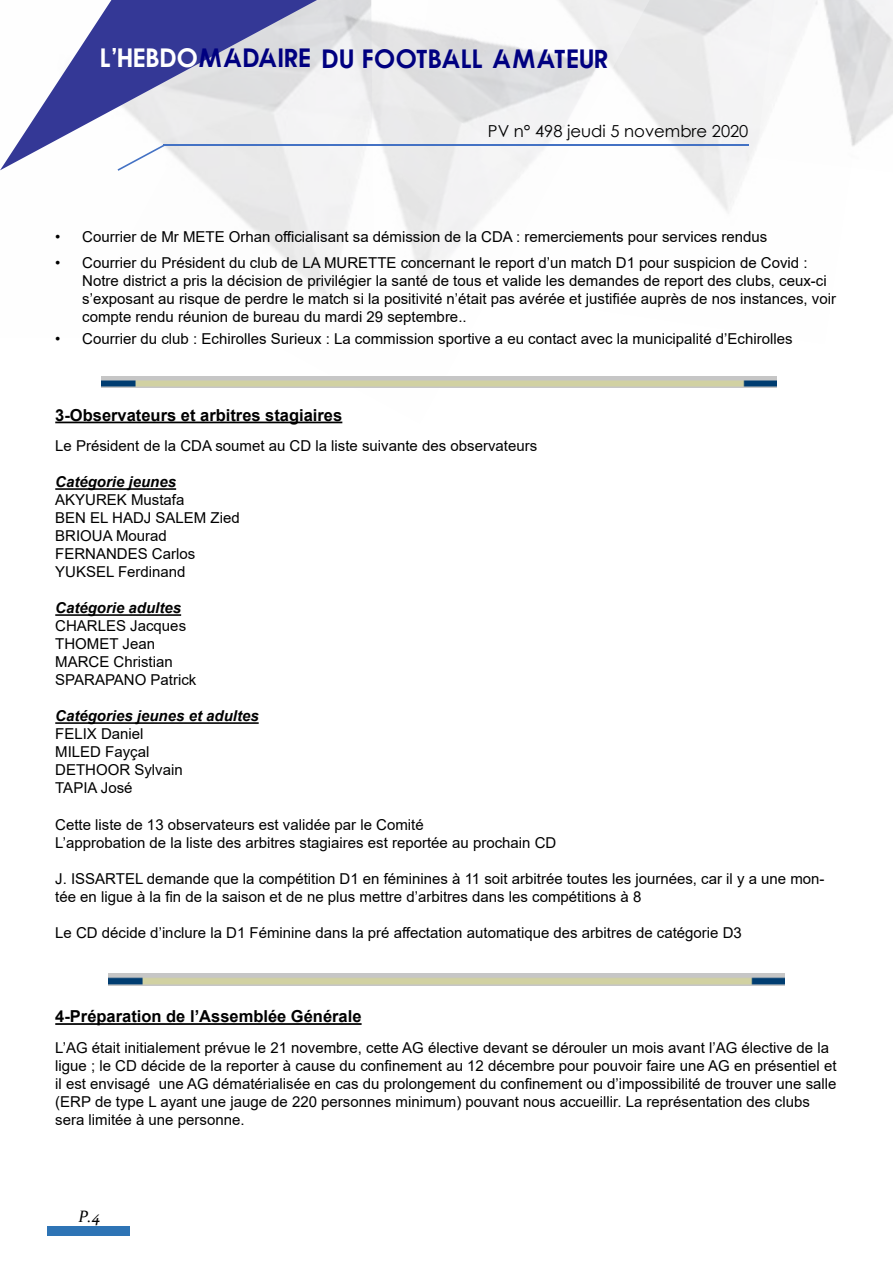
<style>
.page{position:relative;width:893px;height:1263px;background:#fff}
.page>*{position:absolute;margin:0;border:0;box-sizing:border-box;transform-origin:0 0}
.t1{font:700 27px "Qualy";color:#000080}
.t2{font:700 16.5px "Arial";color:#000}
.t3{font:16.5px "Century Gothic";color:#000}
.t4{font:italic 16.5px "Constantia";color:#000}
.t5{font:15px/18px "Arial";color:#000}
.t6{font:italic 700 15px "Arial";color:#000}
.s1{color:#fff}
</style>
<div class="page">
<img style="left:699px;top:0;width:58px;height:211px">
<img style="left:118px;top:0;width:581px;height:423px">
<svg style="left:0;top:170px;width:374px;height:168px"></svg>
<svg style="left:0;top:0;width:571px;height:170px"></svg>
<hr style="left:163px;top:145px;width:585px;height:1px;background:#4472c4">
<svg style="left:118px;top:145px;width:46px;height:26px"></svg>
<div style="left:47px;top:1226px;width:83px;height:10px;background:#2e74b5"></div>
<img style="left:757px;top:0;width:136px;height:146px">
<hr style="left:55px;top:422px;width:287px;height:1px;background:#000">
<hr style="left:55px;top:488px;width:121px;height:2px;background:#000">
<hr style="left:55px;top:614px;width:126px;height:2px;background:#000">
<hr style="left:55px;top:722px;width:204px;height:2px;background:#000">
<hr style="left:55px;top:1023px;width:307px;height:2px;background:#000">
<img style="left:102px;top:376px;width:675px;height:12px">
<img style="left:109px;top:974px;width:675px;height:11px">
<h1 class="t1" style="left:102px;top:43px;width:510px"><span class="s1">L’HEBDO</span>MADAIRE DU FOOTBALL AMATEUR</h1>
<p class="t3" style="left:488px;top:119px;width:262px">PV n° 498 jeudi 5 novembre 2020</p>
<p class="t5" style="left:55px;top:227px;width:713px">• Courrier de Mr METE Orhan officialisant sa démission de la CDA : remerciements pour services rendus</p>
<p class="t5" style="left:82px;top:254px;width:755px;text-indent:-27px">• Courrier du Président du club de LA MURETTE concernant le report d’un match D1 pour suspicion de Covid :<br>Notre district a pris la décision de privilégier la santé de tous et valide les demandes de report des clubs, ceux-ci s’exposant au risque de perdre le match si la positivité n’était pas avérée et justifiée auprès de nos instances, voir compte rendu réunion de bureau du mardi 29 septembre..</p>
<p class="t5" style="left:55px;top:330px;width:739px">• Courrier du club : Echirolles Surieux : La commission sportive a eu contact avec la municipalité d’Echirolles</p>
<p class="t2" style="left:55px;top:403px;width:289px">3-Observateurs et arbitres stagiaires</p>
<p class="t5" style="left:55px;top:437px;width:483px">Le Président de la CDA soumet au CD la liste suivante des observateurs</p>
<p class="t6" style="left:55px;top:472px;width:122px">Catégorie jeunes</p>
<p class="t5" style="left:55px;top:491px;width:186px">AKYUREK Mustafa<br>BEN EL HADJ SALEM Zied<br>BRIOUA Mourad<br>FERNANDES Carlos<br>YUKSEL Ferdinand</p>
<p class="t6" style="left:55px;top:598px;width:127px">Catégorie adultes</p>
<p class="t5" style="left:55px;top:617px;width:143px">CHARLES Jacques<br>THOMET Jean<br>MARCE Christian<br>SPARAPANO Patrick</p>
<p class="t6" style="left:55px;top:706px;width:205px">Catégories jeunes et adultes</p>
<p class="t5" style="left:55px;top:725px;width:129px">FELIX Daniel<br>MILED Fayçal<br>DETHOOR Sylvain<br>TAPIA José</p>
<p class="t5" style="left:55px;top:815px;width:503px">Cette liste de 13 observateurs est validée par le Comité<br>L’approbation de la liste des arbitres stagiaires est reportée au prochain CD</p>
<p class="t5" style="left:55px;top:869px;width:771px">J. ISSARTEL demande que la compétition D1 en féminines à 11 soit arbitrée toutes les journées, car il y a une mon&shy;tée en ligue à la fin de la saison et de ne plus mettre d’arbitres dans les compétitions à 8</p>
<p class="t5" style="left:55px;top:923px;width:688px">Le CD décide d’inclure la D1 Féminine dans la pré affectation automatique des arbitres de catégorie D3</p>
<p class="t2" style="left:55px;top:1005px;width:308px">4-Préparation de l’Assemblée Générale</p>
<p class="t5" style="left:55px;top:1039px;width:783px">L’AG était initialement prévue le 21 novembre, cette AG élective devant se dérouler un mois avant l’AG élective de la ligue ; le CD décide de la reporter à cause du confinement au 12 décembre pour pouvoir faire une AG en présentiel et il est envisagé une AG dématérialisée en cas du prolongement du confinement ou d’impossibilité de trouver une salle (ERP de type L ayant une jauge de 220 personnes minimum) pouvant nous accueillir. La représentation des clubs sera limitée à une personne.</p>
<p class="t4" style="left:78px;top:1205px;width:24px">P.4</p>
</div>
